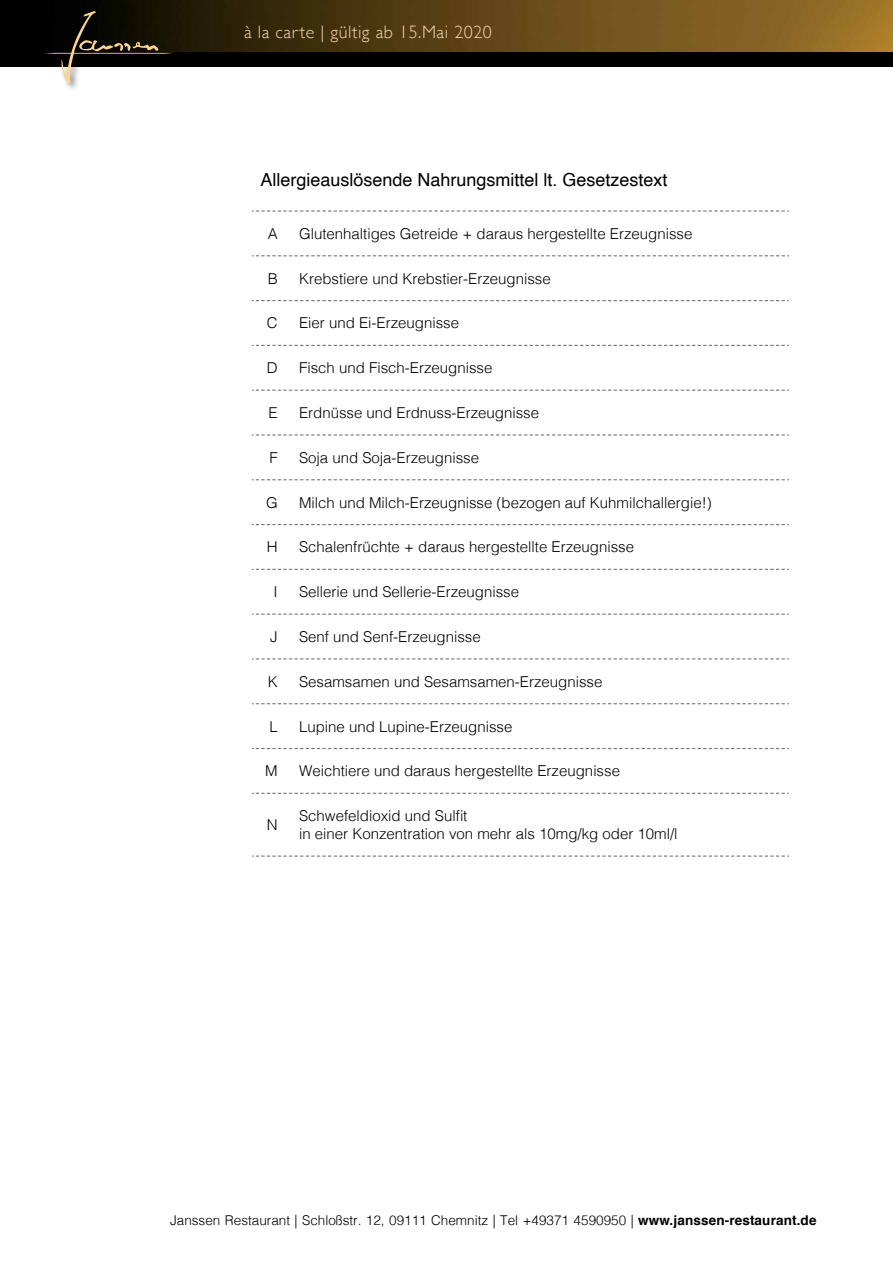
<style>
.page{position:relative;width:893px;height:1263px;background:#fff}
.page>*{position:absolute;margin:0;border:0;box-sizing:border-box;transform-origin:0 0}
.t1{font:18px "Helvetica";color:#000}
.t2{font:300 18px "Gill Sans";letter-spacing:.03em;color:#f3d6b1}
.t3{font:300 15px/18px "Helvetica";color:#000}
.t4{font:300 13.5px "Helvetica";color:#000}
.s1{font-weight:700}
</style>
<div class="page">
<img style="left:0;top:0;width:893px;height:52px">
<div style="left:0;top:52px;width:893px;height:14px;background:#000"></div>
<div style="left:44px;top:9px;width:138px;height:83px;background:#000;opacity:.5"></div>
<svg style="left:44px;top:11px;width:130px;height:72px"></svg>
<svg style="left:252px;top:210px;width:537px;height:2px"></svg>
<svg style="left:252px;top:255px;width:537px;height:1px"></svg>
<svg style="left:252px;top:300px;width:537px;height:1px"></svg>
<svg style="left:252px;top:345px;width:537px;height:1px"></svg>
<svg style="left:252px;top:390px;width:537px;height:1px"></svg>
<svg style="left:252px;top:434px;width:537px;height:1px"></svg>
<svg style="left:252px;top:479px;width:537px;height:1px"></svg>
<svg style="left:252px;top:524px;width:537px;height:1px"></svg>
<svg style="left:252px;top:569px;width:537px;height:1px"></svg>
<svg style="left:252px;top:614px;width:537px;height:1px"></svg>
<svg style="left:252px;top:658px;width:537px;height:1px"></svg>
<svg style="left:252px;top:703px;width:537px;height:1px"></svg>
<svg style="left:252px;top:748px;width:537px;height:1px"></svg>
<svg style="left:252px;top:793px;width:537px;height:1px"></svg>
<svg style="left:252px;top:855px;width:537px;height:2px"></svg>
<p class="t2" style="left:244px;top:18px;width:249px">à la carte | gültig ab 15.Mai 2020</p>
<p class="t1" style="left:260px;top:165px;width:409px">Allergieauslösende Nahrungsmittel lt. Gesetzestext</p>
<p class="t3" style="left:268px;top:223px;width:12px">A</p>
<p class="t3" style="left:299px;top:223px;width:395px">Glutenhaltiges Getreide + daraus hergestellte Erzeugnisse</p>
<p class="t3" style="left:268px;top:268px;width:12px">B</p>
<p class="t3" style="left:299px;top:268px;width:253px">Krebstiere und Krebstier-Erzeugnisse</p>
<p class="t3" style="left:267px;top:313px;width:12px">C</p>
<p class="t3" style="left:299px;top:313px;width:162px">Eier und Ei-Erzeugnisse</p>
<p class="t3" style="left:267px;top:358px;width:12px">D</p>
<p class="t3" style="left:299px;top:358px;width:195px">Fisch und Fisch-Erzeugnisse</p>
<p class="t3" style="left:269px;top:403px;width:11px">E</p>
<p class="t3" style="left:299px;top:403px;width:242px">Erdnüsse und Erdnuss-Erzeugnisse</p>
<p class="t3" style="left:269px;top:447px;width:10px">F</p>
<p class="t3" style="left:299px;top:447px;width:182px">Soja und Soja-Erzeugnisse</p>
<p class="t3" style="left:266px;top:492px;width:13px">G</p>
<p class="t3" style="left:299px;top:492px;width:414px">Milch und Milch-Erzeugnisse (bezogen auf Kuhmilchallergie!)</p>
<p class="t3" style="left:267px;top:537px;width:12px">H</p>
<p class="t3" style="left:299px;top:537px;width:337px">Schalenfrüchte + daraus hergestellte Erzeugnisse</p>
<p class="t3" style="left:274px;top:582px;width:6px">I</p>
<p class="t3" style="left:299px;top:582px;width:222px">Sellerie und Sellerie-Erzeugnisse</p>
<p class="t3" style="left:270px;top:627px;width:9px">J</p>
<p class="t3" style="left:299px;top:627px;width:183px">Senf und Senf-Erzeugnisse</p>
<p class="t3" style="left:268px;top:671px;width:12px">K</p>
<p class="t3" style="left:299px;top:671px;width:305px">Sesamsamen und Sesamsamen-Erzeugnisse</p>
<p class="t3" style="left:269px;top:716px;width:10px">L</p>
<p class="t3" style="left:299px;top:716px;width:215px">Lupine und Lupine-Erzeugnisse</p>
<p class="t3" style="left:265px;top:761px;width:14px">M</p>
<p class="t3" style="left:299px;top:761px;width:322px">Weichtiere und daraus hergestellte Erzeugnisse</p>
<p class="t3" style="left:267px;top:815px;width:12px">N</p>
<p class="t3" style="left:299px;top:806px;width:380px">Schwefeldioxid und Sulfit<br>in einer Konzentration von mehr als 10mg/kg oder 10ml/l</p>
<p class="t4" style="left:170px;top:1208px;width:648px">Janssen Restaurant | Schloßstr. 12, 09111 Chemnitz | Tel +49371 4590950 | <span class="s1">www.janssen-restaurant.de</span></p>
</div>
